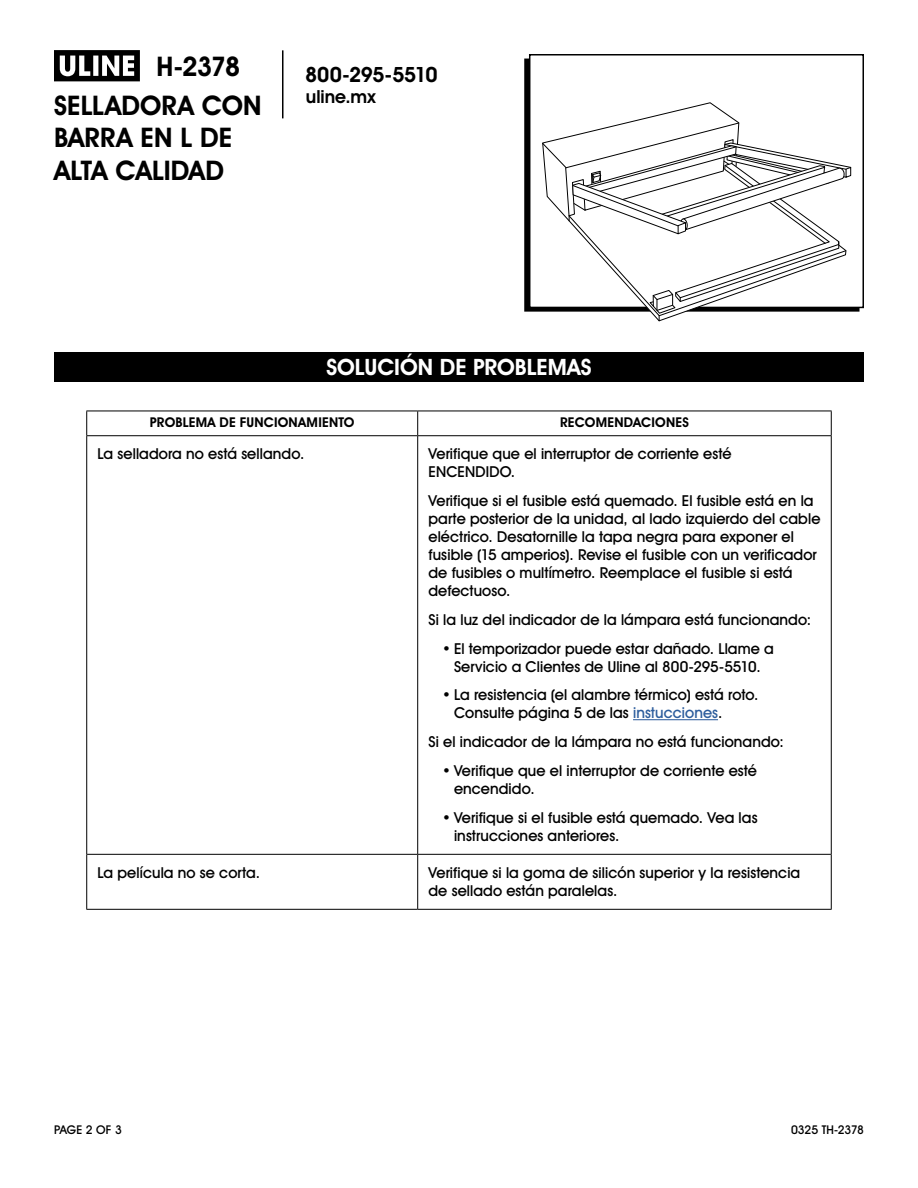
<style>
.page{position:relative;width:918px;height:1188px;background:#fff}
.page>*{position:absolute;margin:0;border:0;box-sizing:border-box;transform-origin:0 0}
.t1{font:700 27px/32.4px "Uline Two Knine";letter-spacing:.005em;color:#000}
.t2{font:700 22.5px "Uline Two Knine";letter-spacing:.005em;color:#fff}
.t3{font:700 21px "Uline Two Knine";letter-spacing:-.02em;color:#000}
.t4{font:700 18px "Uline Two Knine";color:#000}
.t5{font:15px/18px "Uline Two Knine";letter-spacing:.005em;color:#000}
.t6{font:700 13.5px "Uline Two Knine";letter-spacing:.015em;color:#000}
.t7{font:12px "Uline Two Knine";letter-spacing:-.01em;color:#000}
.s1{color:#2e5e9d}
</style>
<div class="page">
<hr style="left:282px;top:50px;width:2px;height:68px;background:#000">
<svg style="left:54px;top:50px;width:86px;height:31px"></svg>
<div style="left:54px;top:352px;width:810px;height:30px;background:#000"></div>
<hr style="left:87px;top:854px;width:331px;height:1px;background:#000">
<svg style="left:417px;top:412px;width:1px;height:23px"></svg>
<hr style="left:86px;top:435px;width:332px;height:1px;background:#000">
<hr style="left:417px;top:436px;width:1px;height:418px;background:#000">
<hr style="left:418px;top:854px;width:413px;height:1px;background:#000">
<hr style="left:417px;top:855px;width:1px;height:54px;background:#000">
<hr style="left:86px;top:411px;width:332px;height:1px;background:#000">
<svg style="left:86px;top:411px;width:1px;height:24px"></svg>
<hr style="left:418px;top:411px;width:414px;height:1px;background:#000">
<svg style="left:831px;top:411px;width:1px;height:24px"></svg>
<hr style="left:418px;top:435px;width:414px;height:1px;background:#000">
<hr style="left:86px;top:436px;width:1px;height:418px;background:#000">
<hr style="left:831px;top:436px;width:1px;height:418px;background:#000">
<hr style="left:86px;top:854px;width:1px;height:55px;background:#000">
<hr style="left:831px;top:854px;width:1px;height:55px;background:#000">
<hr style="left:86px;top:909px;width:332px;height:1px;background:#000">
<hr style="left:418px;top:909px;width:414px;height:1px;background:#000">
<hr style="left:633px;top:719px;width:85px;height:1px;background:#2e5e9d">
<div style="left:529px;top:54px;width:335px;height:254px;border:2px solid #000"></div>
<svg style="left:565px;top:123px;width:175px;height:16px"></svg>
<svg style="left:542px;top:139px;width:309px;height:182px"></svg>
<h1 class="t1" style="left:157px;top:50px;width:85px">H-2378</h1>
<h1 class="t1" style="left:54px;top:89px;width:209px">SELLADORA CON<br>BARRA EN L DE<br>ALTA CALIDAD</h1>
<h3 class="t3" style="left:305px;top:62px;width:134px">800-295-5510</h3>
<p class="t4" style="left:306px;top:86px;width:71px">uline.mx</p>
<h2 class="t2" style="left:326px;top:354px;width:267px">SOLUCIÓN DE PROBLEMAS</h2>
<p class="t6" style="left:150px;top:414px;width:206px">PROBLEMA DE FUNCIONAMIENTO</p>
<p class="t6" style="left:560px;top:414px;width:130px">RECOMENDACIONES</p>
<p class="t5" style="left:98px;top:445px;width:208px">La selladora no está sellando.</p>
<p class="t5" style="left:429px;top:445px;width:305px">Verifique que el interruptor de corriente esté<br>ENCENDIDO.</p>
<p class="t5" style="left:429px;top:492px;width:393px">Verifique si el fusible está quemado. El fusible está en la parte posterior de la unidad, al lado izquierdo del cable eléctrico. Desatornille la tapa negra para exponer el fusible (15 amperios). Revise el fusible con un verificador de fusibles o multímetro. Reemplace el fusible si está defectuoso.</p>
<p class="t5" style="left:429px;top:610px;width:384px">Si la luz del indicador de la lámpara está funcionando:</p>
<p class="t5" style="left:442px;top:639px;width:333px;text-align:center">• El temporizador puede estar dañado. Llame a<br>Servicio a Clientes de Uline al 800-295-5510.</p>
<p class="t5" style="left:454px;top:686px;width:306px;text-indent:-12px">• La resistencia (el alambre térmico) está roto.<br>Consulte página 5 de las <span class="s1">instucciones</span>.</p>
<p class="t5" style="left:429px;top:733px;width:357px">Si el indicador de la lámpara no está funcionando:</p>
<p class="t5" style="left:454px;top:762px;width:305px;text-indent:-12px">• Verifique que el interruptor de corriente esté encendido.</p>
<p class="t5" style="left:454px;top:808px;width:305px;text-indent:-12px">• Verifique si el fusible está quemado. Vea las instrucciones anteriores.</p>
<p class="t5" style="left:98px;top:863px;width:164px">La película no se corta.</p>
<p class="t5" style="left:429px;top:863px;width:373px">Verifique si la goma de silicón superior y la resistencia de sellado están paralelas.</p>
<p class="t7" style="left:54px;top:1122px;width:69px">PAGE 2 OF 3</p>
<p class="t7" style="left:791px;top:1122px;width:74px">0325 TH-2378</p>
</div>
